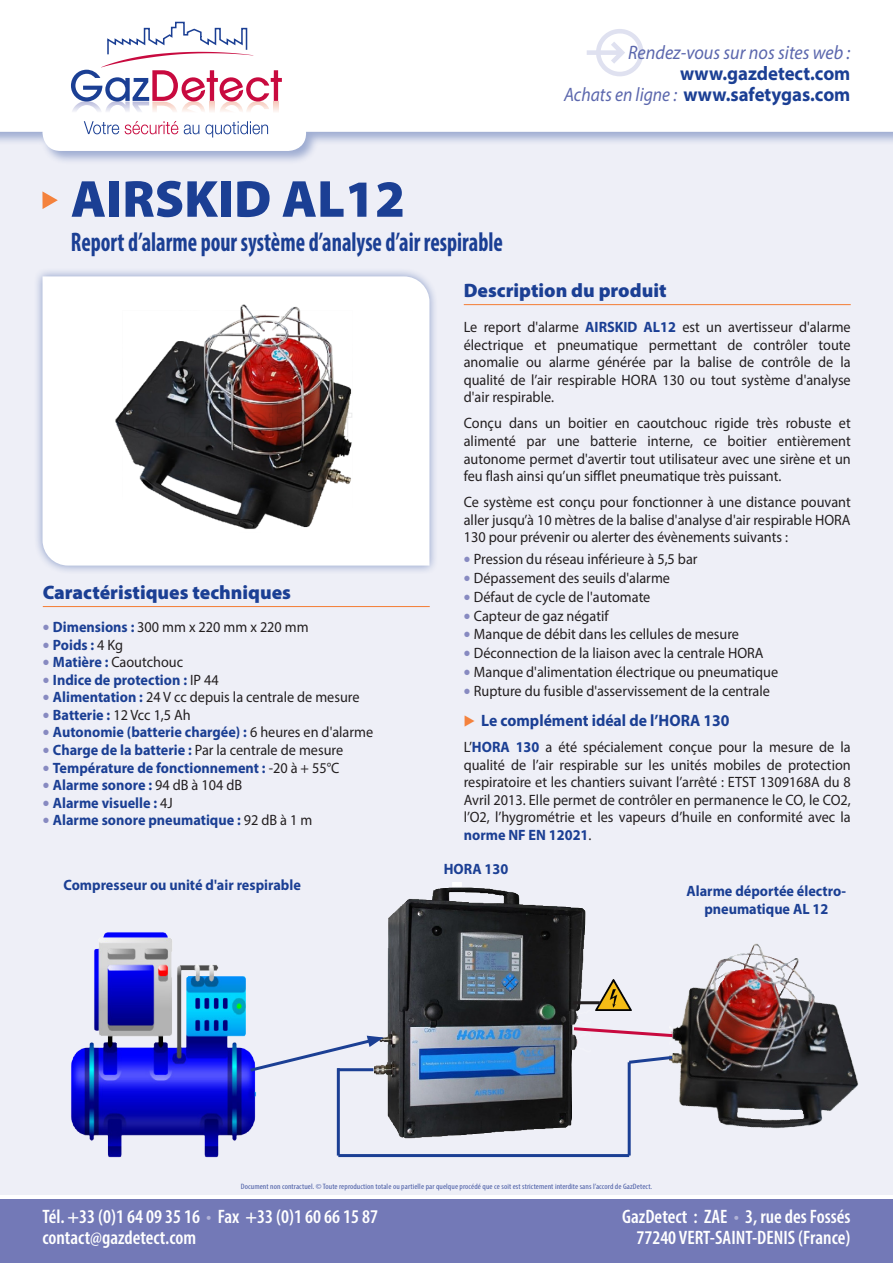
<style>
.page{position:relative;width:893px;height:1263px;background:#fff}
.page>*{position:absolute;margin:0;border:0;box-sizing:border-box;transform-origin:0 0}
.t1{font:900 52.5px "Myriad Pro";color:#1b3f94}
.t2{font:700 condensed 27px "Myriad Pro";color:#1b3f94;scale:.83 1}
.t3{font:600 condensed 19.5px/21px "Myriad Pro";color:#fff}
.t4{font:700 semi-expanded 19.5px/21px "Myriad Pro";color:#1b3f94;text-align:right;scale:.9 1}
.t5{font:900 19.5px "Myriad Pro";color:#1b3f94}
.t6{font:italic 19.5px "Myriad Pro";color:#5b67ad;scale:.93 1}
.t7{font:700 16.5px "Myriad Pro";color:#1b3f94;scale:.95 1}
.t8{font:15px/17.5px "Myriad Pro";color:#231f20;text-align:justify;scale:.95 1}
.t9{font:700 15px/17.5px "Myriad Pro";color:#1b3f94;text-align:center;scale:.95 1}
.t10{font:condensed 7.8px "Myriad Pro";letter-spacing:.01em;color:#495ca5;scale:1.1 1}
.s1{font-weight:400;font-style:italic;font-stretch:normal;color:#5b67ad}
.s2{font-weight:900;font-stretch:semi-expanded;font-size:18px;color:#878ac1}
.s3{font-weight:700;color:#1b3f94}
.s4{font-weight:400;color:#231f20}
.s5{color:#b1b3d7}
</style>
<div class="page">
<div style="left:0;top:0;width:893px;height:1195px;background:#eeeff7"></div>
<svg style="left:42px;top:191px;width:16px;height:18px"></svg>
<div style="left:34px;top:267px;width:405px;height:308px;background:#1b3f94;opacity:.48"></div>
<div style="left:43px;top:276px;width:386px;height:290px;background:#fff"></div>
<div style="left:0;top:1199px;width:893px;height:64px;background:#7379b7"></div>
<div style="left:0;top:0;width:893px;height:165px;background:#1b3f94;opacity:.38"></div>
<svg style="left:0;top:0;width:893px;height:151px;fill:#fff"></svg>
<svg style="left:587px;top:29px;width:56px;height:47px"></svg>
<svg style="left:71px;top:21px;width:211px;height:92px"></svg>
<svg style="left:184px;top:121px;width:84px;height:16px"></svg>
<svg style="left:125px;top:121px;width:53px;height:13px"></svg>
<svg style="left:84px;top:121px;width:35px;height:13px"></svg>
<hr style="left:464px;top:304px;width:387px;height:1px;background:#f4823d">
<hr style="left:43px;top:606px;width:387px;height:1px;background:#f4823d">
<img style="left:104px;top:288px;width:265px;height:265px">
<img style="left:71px;top:932px;width:186px;height:226px">
<img style="left:376px;top:883px;width:214px;height:256px">
<img style="left:672px;top:943px;width:187px;height:186px">
<img style="left:596px;top:979px;width:36px;height:32px">
<svg style="left:247px;top:1036px;width:137px;height:38px"></svg>
<hr style="left:573px;top:1001px;width:27px;height:3px;background:#231f20">
<svg style="left:571px;top:1025px;width:105px;height:14px"></svg>
<hr style="left:337px;top:1068px;width:36px;height:3px;background:#1b3f94">
<hr style="left:337px;top:1068px;width:3px;height:87px;background:#1b3f94">
<hr style="left:338px;top:1154px;width:291px;height:3px;background:#1b3f94">
<hr style="left:628px;top:1062px;width:3px;height:93px;background:#1b3f94">
<svg style="left:627px;top:1054px;width:48px;height:11px"></svg>
<img style="left:120px;top:404px;width:232px;height:35px">
<p class="t1" style="left:71px;top:164px;width:336px">AIRSKID AL12</p>
<p class="t2" style="left:71px;top:225px;width:522px">Report d’alarme pour système d’analyse d’air respirable</p>
<h3 class="t6" style="left:628px;top:40px;width:241px">Rendez-vous sur nos sites web :</h3>
<h3 class="t4" style="left:564px;top:62px;width:320px">www.gazdetect.com<br><span class="s1">Achats en ligne :</span> www.safetygas.com</h3>
<p class="t5" style="left:43px;top:580px;width:250px">Caractéristiques techniques</p>
<p class="t8" style="left:43px;top:618px;width:281px"><span class="s2">•</span> <span class="s3">Dimensions :</span> 300 mm x 220 mm x 220 mm</p>
<p class="t9" style="left:43px;top:635px;width:86px"><span class="s2">•</span> Poids : <span class="s4">4 Kg</span></p>
<p class="t8" style="left:43px;top:653px;width:149px"><span class="s2">•</span> <span class="s3">Matière :</span> Caoutchouc</p>
<p class="t9" style="left:43px;top:670px;width:187px"><span class="s2">•</span> Indice de protection : <span class="s4">IP 44</span></p>
<p class="t8" style="left:43px;top:688px;width:335px"><span class="s2">•</span> <span class="s3">Alimentation :</span> 24 V cc depuis la centrale de mesure</p>
<p class="t8" style="left:43px;top:706px;width:157px"><span class="s2">•</span> <span class="s3">Batterie :</span> 12 Vcc 1,5 Ah</p>
<p class="t9" style="left:43px;top:723px;width:349px"><span class="s2">•</span> Autonomie (batterie chargée) : <span class="s4">6 heures en d'alarme</span></p>
<p class="t8" style="left:43px;top:741px;width:318px"><span class="s2">•</span> <span class="s3">Charge de la batterie :</span> Par la centrale de mesure</p>
<p class="t9" style="left:43px;top:758px;width:314px"><span class="s2">•</span> Température de fonctionnement : <span class="s4">-20 à + 55°C</span></p>
<p class="t9" style="left:43px;top:776px;width:211px"><span class="s2">•</span> Alarme sonore : <span class="s4">94 dB à 104 dB</span></p>
<p class="t9" style="left:43px;top:793px;width:138px"><span class="s2">•</span> Alarme visuelle : <span class="s4">4J</span></p>
<p class="t9" style="left:43px;top:811px;width:285px"><span class="s2">•</span> Alarme sonore pneumatique : <span class="s4">92 dB à 1 m</span></p>
<p class="t5" style="left:464px;top:278px;width:204px">Description du produit</p>
<p class="t8" style="left:464px;top:318px;width:409px">Le report d'alarme <span class="s3">AIRSKID AL12</span> est un avertisseur d'alarme électrique et pneumatique permettant de contrôler toute anomalie ou alarme générée par la balise de contrôle de la qualité de l’air respirable HORA 130 ou tout système d'analyse d'air respirable.</p>
<p class="t8" style="left:464px;top:414px;width:409px">Conçu dans un boitier en caoutchouc rigide très robuste et alimenté par une batterie interne, ce boitier entièrement autonome permet d'avertir tout utilisateur avec une sirène et un feu flash ainsi qu’un sifflet pneumatique très puissant.</p>
<p class="t8" style="left:464px;top:493px;width:409px">Ce système est conçu pour fonctionner à une distance pouvant aller jusqu’à 10 mètres de la balise d'analyse d'air respirable HORA 130 pour prévenir ou alerter des évènements suivants :</p>
<p class="t8" style="left:464px;top:550px;width:248px"><span class="s2">•</span> Pression du réseau inférieure à 5,5 bar</p>
<p class="t8" style="left:464px;top:569px;width:219px"><span class="s2">•</span> Dépassement des seuils d'alarme</p>
<p class="t8" style="left:464px;top:588px;width:198px"><span class="s2">•</span> Défaut de cycle de l'automate</p>
<p class="t8" style="left:464px;top:606px;width:154px"><span class="s2">•</span> Capteur de gaz négatif</p>
<p class="t8" style="left:464px;top:625px;width:291px"><span class="s2">•</span> Manque de débit dans les cellules de mesure</p>
<p class="t8" style="left:464px;top:644px;width:317px"><span class="s2">•</span> Déconnection de la liaison avec la centrale HORA</p>
<p class="t8" style="left:464px;top:663px;width:333px"><span class="s2">•</span> Manque d'alimentation électrique ou pneumatique</p>
<p class="t8" style="left:464px;top:682px;width:324px"><span class="s2">•</span> Rupture du fusible d'asservissement de la centrale</p>
<p class="t7" style="left:481px;top:710px;width:263px">Le complément idéal de l’HORA 130</p>
<p class="t8" style="left:464px;top:738px;width:409px">L’<span class="s3">HORA 130</span> a été spécialement conçue pour la mesure de la qualité de l’air respirable sur les unités mobiles de protection respiratoire et les chantiers suivant l’arrêté : ETST 1309168A du 8<br>Avril 2013. Elle permet de contrôler en permanence le CO, le CO2, l’O2, l’hygrométrie et les vapeurs d’huile en conformité avec la <span class="s3">norme NF EN 12021</span>.</p>
<p class="t9" style="left:444px;top:859px;width:69px">HORA 130</p>
<p class="t9" style="left:63px;top:875px;width:251px">Compresseur ou unité d'air respirable</p>
<p class="t9" style="left:687px;top:882px;width:169px">Alarme déportée électro&shy;pneumatique AL 12</p>
<p class="t10" style="left:241px;top:1182px;width:375px">Document non contractuel. © Toute reproduction totale ou partielle par quelque procédé que ce soit est strictement interdite sans l’accord de GazDetect.</p>
<h3 class="t3" style="left:43px;top:1206px;width:337px">Tél. +33 (0)1 64 09 35 16 <span class="s5">•</span> Fax +33 (0)1 60 66 15 87 contact@gazdetect.com</h3>
<h3 class="t3" style="left:622px;top:1206px;width:230px;text-align:right">GazDetect : ZAE <span class="s5">•</span> 3, rue des Fossés<br>77240 VERT-SAINT-DENIS (France)</h3>
</div>
